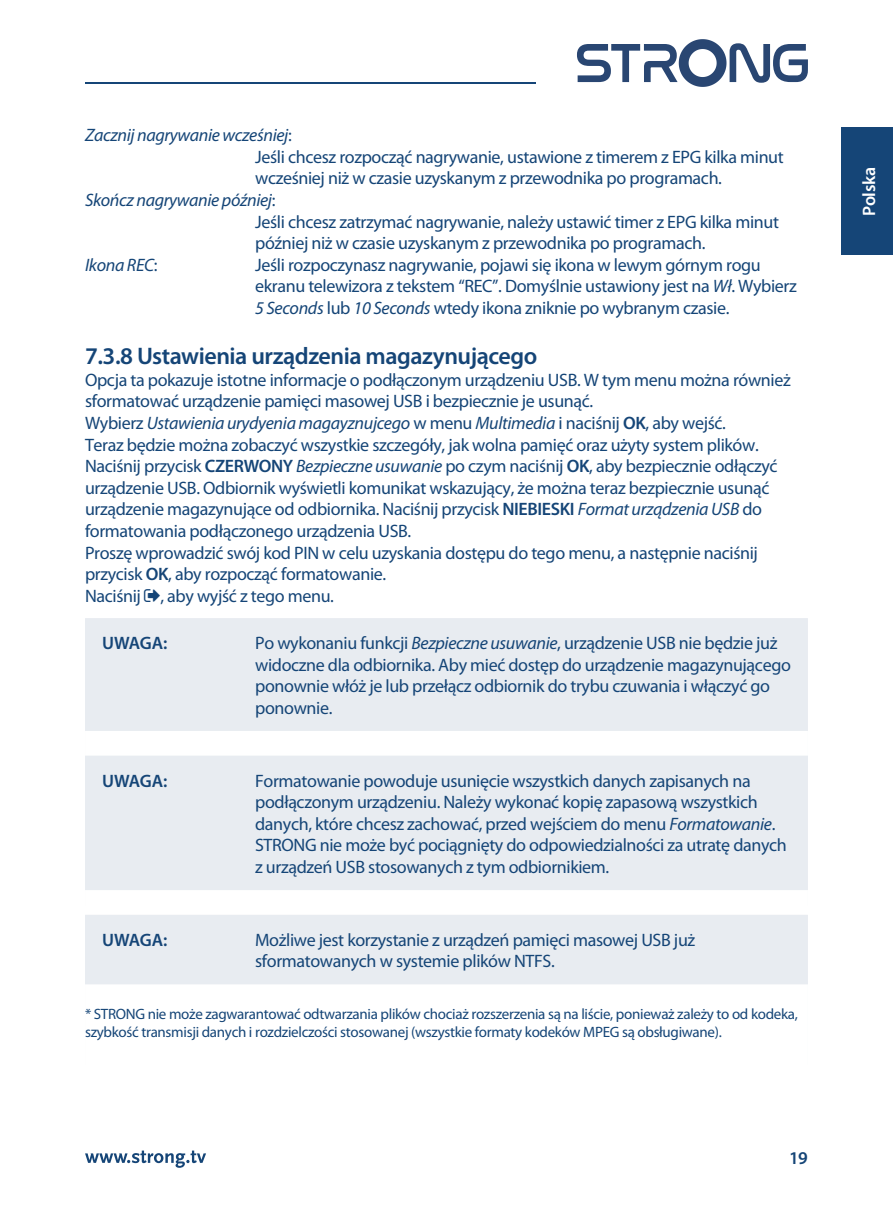
<style>
.page{position:relative;width:893px;height:1217px;background:#fff}
.page>*{position:absolute;margin:0;border:0;box-sizing:border-box;transform-origin:0 0}
.t1{font:600 24px "Myriad Pro";letter-spacing:-.02em;color:#154577}
.t2{font:18px/21.6px "Myriad Pro";letter-spacing:-.02em;color:#154577}
.t3{font:italic 18px "Myriad Pro";letter-spacing:-.02em;color:#154577}
.t4{font:600 18px "Myriad Pro";letter-spacing:-.02em;color:#154577}
.t5{font:600 18px "Myriad Pro";letter-spacing:-.02em;color:#fff}
.t6{font:15px/18px "Myriad Pro";letter-spacing:-.02em;color:#154577}
.s1{font-style:normal}
.s2{font-style:italic}
.s3{font-weight:600}
</style>
<div class="page">
<div style="left:842px;top:128px;width:51px;height:127px;background:#154577"></div>
<div style="left:85px;top:618px;width:723px;height:150px;background:#e8ecf1"></div>
<div style="left:85px;top:730px;width:723px;height:105px;background:#fff"></div>
<div style="left:85px;top:755px;width:723px;height:150px;background:#e8ecf1"></div>
<div style="left:85px;top:889px;width:723px;height:105px;background:#fff"></div>
<div style="left:85px;top:914px;width:723px;height:150px;background:#e8ecf1"></div>
<div style="left:85px;top:984px;width:723px;height:105px;background:#fff"></div>
<svg style="left:85px;top:1150px;width:121px;height:17px"></svg>
<hr style="left:85px;top:82px;width:450px;height:1px;background:#154577">
<svg style="left:577px;top:39px;width:231px;height:48px"></svg>
<p class="t3" style="left:85px;top:125px;width:208px">Zacznij nagrywanie wcześniej<span class="s1">:</span></p>
<p class="t2" style="left:255px;top:146px;width:530px">Jeśli chcesz rozpocząć nagrywanie, ustawione z timerem z EPG kilka minut</p>
<p class="t2" style="left:255px;top:168px;width:468px">wcześniej niż w czasie uzyskanym z przewodnika po programach.</p>
<p class="t3" style="left:85px;top:190px;width:192px">Skończ nagrywanie później<span class="s1">:</span></p>
<p class="t2" style="left:255px;top:211px;width:525px">Jeśli chcesz zatrzymać nagrywanie, należy ustawić timer z EPG kilka minut</p>
<p class="t2" style="left:255px;top:233px;width:452px">później niż w czasie uzyskanym z przewodnika po programach.</p>
<p class="t3" style="left:85px;top:255px;width:74px">Ikona REC<span class="s1">:</span></p>
<p class="t2" style="left:255px;top:254px;width:543px">Jeśli rozpoczynasz nagrywanie, pojawi się ikona w lewym górnym rogu ekranu telewizora z tekstem “REC”. Domyślnie ustawiony jest na <span class="s2">Wł</span>. Wybierz<br><span class="s2">5 Seconds</span> lub <span class="s2">10 Seconds</span> wtedy ikona zniknie po wybranym czasie.</p>
<h1 class="t1" style="left:85px;top:341px;width:454px">7.3.8 Ustawienia urządzenia magazynującego</h1>
<p class="t2" style="left:85px;top:369px;width:707px">Opcja ta pokazuje istotne informacje o podłączonym urządzeniu USB. W tym menu można również sformatować urządzenie pamięci masowej USB i bezpiecznie je usunąć.<br>Wybierz <span class="s2">Ustawienia urydyenia magayznujcego</span> w menu <span class="s2">Multimedia</span> i naciśnij <span class="s3">OK</span>, aby wejść.<br>Teraz będzie można zobaczyć wszystkie szczegóły, jak wolna pamięć oraz użyty system plików.<br>Naciśnij przycisk <span class="s3">CZERWONY</span> <span class="s2">Bezpieczne usuwanie</span> po czym naciśnij <span class="s3">OK</span>, aby bezpiecznie odłączyć urządzenie USB. Odbiornik wyświetli komunikat wskazujący, że można teraz bezpiecznie usunąć urządzenie magazynujące od odbiornika. Naciśnij przycisk <span class="s3">NIEBIESKI</span> <span class="s2">Format urządzenia USB</span> do formatowania podłączonego urządzenia USB.<br>Proszę wprowadzić swój kod PIN w celu uzyskania dostępu do tego menu, a następnie naciśnij przycisk <span class="s3">OK</span>, aby rozpocząć formatowanie.<br>Naciśnij , aby wyjść z tego menu.</p>
<p class="t4" style="left:102px;top:631px;width:67px">UWAGA:</p>
<p class="t2" style="left:255px;top:632px;width:537px">Po wykonaniu funkcji <span class="s2">Bezpieczne usuwanie</span>, urządzenie USB nie będzie już widoczne dla odbiornika. Aby mieć dostęp do urządzenie magazynującego ponownie włóż je lub przełącz odbiornik do trybu czuwania i włączyć go ponownie.</p>
<p class="t4" style="left:102px;top:769px;width:67px">UWAGA:</p>
<p class="t2" style="left:255px;top:770px;width:533px">Formatowanie powoduje usunięcie wszystkich danych zapisanych na podłączonym urządzeniu. Należy wykonać kopię zapasową wszystkich danych, które chcesz zachować, przed wejściem do menu <span class="s2">Formatowanie</span>.<br>STRONG nie może być pociągnięty do odpowiedzialności za utratę danych z urządzeń USB stosowanych z tym odbiornikiem.</p>
<p class="t4" style="left:102px;top:928px;width:67px">UWAGA:</p>
<p class="t2" style="left:255px;top:929px;width:442px">Możliwe jest korzystanie z urządzeń pamięci masowej USB już sformatowanych w systemie plików NTFS.</p>
<p class="t6" style="left:85px;top:1005px;width:714px">* STRONG nie może zagwarantować odtwarzania plików chociaż rozszerzenia są na liście, ponieważ zależy to od kodeka, szybkość transmisji danych i rozdzielczości stosowanej (wszystkie formaty kodeków MPEG są obsługiwane).</p>
<p class="t4" style="left:789px;top:1146px;width:20px">19</p>
<p class="t5" style="left:858px;top:216px;width:50px;rotate:-90deg">Polska</p>
</div>
